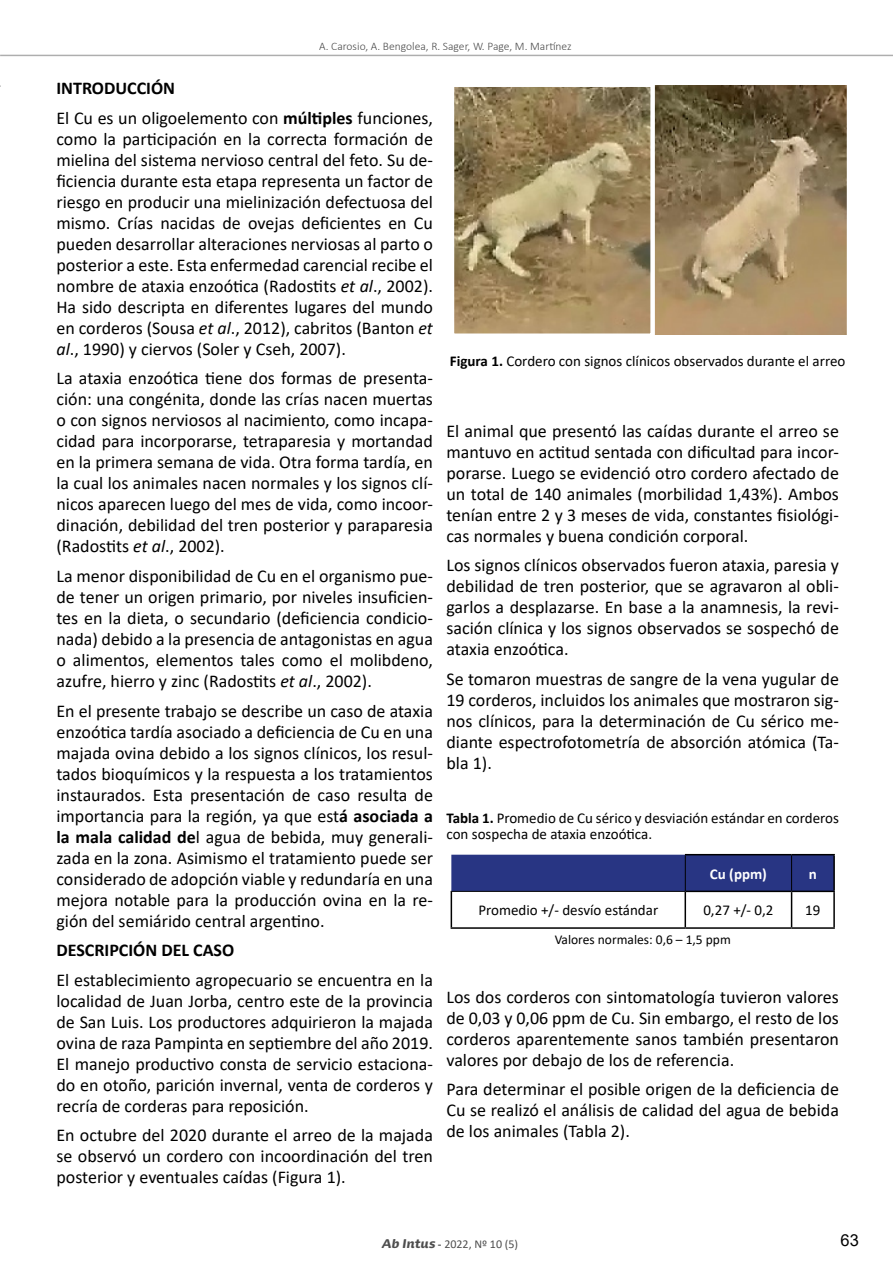
<style>
.page{position:relative;width:893px;height:1263px;background:#fff}
.page>*{position:absolute;margin:0;border:0;box-sizing:border-box;transform-origin:0 0}
.t1{font:18px/21px "Calibri";color:#000;text-align:justify}
.t2{font:700 18px "Calibri";color:#000}
.t3{font:16.5px "Arial";color:#000}
.t4{font:15px/16.5px "Calibri";color:#000}
.t5{font:700 15px "Calibri";color:#fff}
.t6{font:13.5px "Calibri";color:#000}
.t7{font:12px "Calibri";color:#000}
.t8{font:300 11.55px "Calibri";color:#000}
.s1{font-weight:700}
.s2{font-style:italic}
.s3{font-family:"Dancer Pro";font-weight:900;font-style:italic}
</style>
<div class="page">
<hr style="left:0;top:55px;width:893px;height:1px;background:#000">
<img style="left:455px;top:88px;width:194px;height:244px">
<div style="left:451px;top:84px;width:202px;height:252px;border:3px solid #fff"></div>
<img style="left:656px;top:85px;width:189px;height:248px">
<div style="left:653px;top:81px;width:195px;height:255px;border:2px solid #fff"></div>
<div style="left:451px;top:855px;width:382px;height:36px;background:#283583"></div>
<hr style="left:685px;top:854px;width:107px;height:1px;background:#000">
<hr style="left:792px;top:854px;width:43px;height:1px;background:#000">
<hr style="left:833px;top:855px;width:2px;height:36px;background:#000">
<hr style="left:451px;top:892px;width:1px;height:35px;background:#000">
<hr style="left:686px;top:891px;width:106px;height:1px;background:#000">
<hr style="left:684px;top:892px;width:2px;height:35px;background:#000">
<hr style="left:792px;top:891px;width:43px;height:1px;background:#000">
<hr style="left:791px;top:892px;width:1px;height:35px;background:#000">
<hr style="left:833px;top:892px;width:2px;height:35px;background:#000">
<hr style="left:451px;top:927px;width:234px;height:2px;background:#000">
<hr style="left:685px;top:927px;width:107px;height:2px;background:#000">
<hr style="left:792px;top:927px;width:43px;height:2px;background:#000">
<hr style="left:685px;top:855px;width:1px;height:36px;background:#000">
<hr style="left:791px;top:855px;width:1px;height:36px;background:#000">
<hr style="left:451px;top:891px;width:235px;height:1px;background:#000">
<p class="t8" style="left:319px;top:39px;width:254px">A. Carosio, A. Bengolea, R. Sager, W. Page, M. Martínez</p>
<p class="t1" style="left:56px;top:73px;width:378px;line-height:29.5px"><span class="s1">INTRODUCCIÓN<br></span>El Cu es un oligoelemento con <span class="s1">múltiples</span> funciones,</p>
<p class="t1" style="left:56px;top:128px;width:378px">como la participación en la correcta formación de mielina del sistema nervioso central del feto. Su de&shy;ficiencia durante esta etapa representa un factor de riesgo en producir una mielinización defectuosa del mismo. Crías nacidas de ovejas deficientes en Cu pueden desarrollar alteraciones nerviosas al parto o posterior a este. Esta enfermedad carencial recibe el nombre de ataxia enzoótica (Radostits <span class="s2">et al</span>., 2002).<br>Ha sido descripta en diferentes lugares del mundo en corderos (Sousa <span class="s2">et al</span>., 2012), cabritos (Banton <span class="s2">et al</span>., 1990) y ciervos (Soler y Cseh, 2007).</p>
<p class="t1" style="left:56px;top:367px;width:378px">La ataxia enzoótica tiene dos formas de presenta&shy;ción: una congénita, donde las crías nacen muertas o con signos nerviosos al nacimiento, como incapa&shy;cidad para incorporarse, tetraparesia y mortandad en la primera semana de vida. Otra forma tardía, en la cual los animales nacen normales y los signos clí&shy;nicos aparecen luego del mes de vida, como incoor&shy;dinación, debilidad del tren posterior y paraparesia (Radostits <span class="s2">et al</span>., 2002).</p>
<p class="t1" style="left:56px;top:565px;width:378px">La menor disponibilidad de Cu en el organismo pue&shy;de tener un origen primario, por niveles insuficien&shy;tes en la dieta, o secundario (deficiencia condicio&shy;nada) debido a la presencia de antagonistas en agua o alimentos, elementos tales como el molibdeno, azufre, hierro y zinc (Radostits <span class="s2">et al</span>., 2002).</p>
<p class="t1" style="left:56px;top:700px;width:378px">En el presente trabajo se describe un caso de ataxia enzoótica tardía asociado a deficiencia de Cu en una majada ovina debido a los signos clínicos, los resul&shy;tados bioquímicos y la respuesta a los tratamientos instaurados. Esta presentación de caso resulta de importancia para la región, ya que est<span class="s1">á asociada a la mala calidad de</span>l agua de bebida, muy generali&shy;zada en la zona. Asimismo el tratamiento puede ser considerado de adopción viable y redundaría en una mejora notable para la producción ovina en la re&shy;gión del semiárido central argentino.</p>
<p class="t2" style="left:56px;top:937px;width:179px">DESCRIPCIÓN DEL CASO</p>
<p class="t1" style="left:56px;top:969px;width:378px">El establecimiento agropecuario se encuentra en la localidad de Juan Jorba, centro este de la provincia de San Luis. Los productores adquirieron la majada ovina de raza Pampinta en septiembre del año 2019.<br>El manejo productivo consta de servicio estaciona&shy;do en otoño, parición invernal, venta de corderos y recría de corderas para reposición.</p>
<p class="t1" style="left:56px;top:1124px;width:378px">En octubre del 2020 durante el arreo de la majada se observó un cordero con incoordinación del tren posterior y eventuales caídas (Figura 1).</p>
<p class="t4" style="left:450px;top:352px;width:397px"><span class="s1">Figura 1.</span> Cordero con signos clínicos observados durante el arreo</p>
<p class="t1" style="left:446px;top:420px;width:394px">El animal que presentó las caídas durante el arreo se mantuvo en actitud sentada con dificultad para incor&shy;porarse. Luego se evidenció otro cordero afectado de un total de 140 animales (morbilidad 1,43%). Ambos tenían entre 2 y 3 meses de vida, constantes fisiológi&shy;cas normales y buena condición corporal.</p>
<p class="t1" style="left:446px;top:554px;width:394px">Los signos clínicos observados fueron ataxia, paresia y debilidad de tren posterior, que se agravaron al obli&shy;garlos a desplazarse. En base a la anamnesis, la revi&shy;sación clínica y los signos observados se sospechó de ataxia enzoótica.</p>
<p class="t1" style="left:446px;top:668px;width:394px">Se tomaron muestras de sangre de la vena yugular de 19 corderos, incluidos los animales que mostraron sig&shy;nos clínicos, para la determinación de Cu sérico me&shy;diante espectrofotometría de absorción atómica (Ta&shy;bla 1).</p>
<p class="t4" style="left:446px;top:809px;width:394px"><span class="s1">Tabla 1.</span> Promedio de Cu sérico y desviación estándar en corderos con sospecha de ataxia enzoótica.</p>
<p class="t5" style="left:710px;top:863px;width:59px">Cu (ppm)</p>
<p class="t5" style="left:809px;top:863px;width:10px">n</p>
<p class="t4" style="left:478px;top:902px;width:181px">Promedio +/- desvío estándar</p>
<p class="t4" style="left:703px;top:902px;width:72px">0,27 +/- 0,2</p>
<p class="t4" style="left:805px;top:902px;width:17px">19</p>
<p class="t6" style="left:555px;top:930px;width:178px">Valores normales: 0,6 – 1,5 ppm</p>
<p class="t1" style="left:446px;top:986px;width:394px">Los dos corderos con sintomatología tuvieron valores de 0,03 y 0,06 ppm de Cu. Sin embargo, el resto de los corderos aparentemente sanos también presentaron valores por debajo de los de referencia.</p>
<p class="t1" style="left:446px;top:1078px;width:394px">Para determinar el posible origen de la deficiencia de Cu se realizó el análisis de calidad del agua de bebida de los animales (Tabla 2).</p>
<p class="t7" style="left:381px;top:1236px;width:138px"><span class="s3">Ab Intus</span> <span class="s1">-</span> 2022, Nº 10 (5)</p>
<p class="t3" style="left:840px;top:1228px;width:20px">63</p>
</div>
